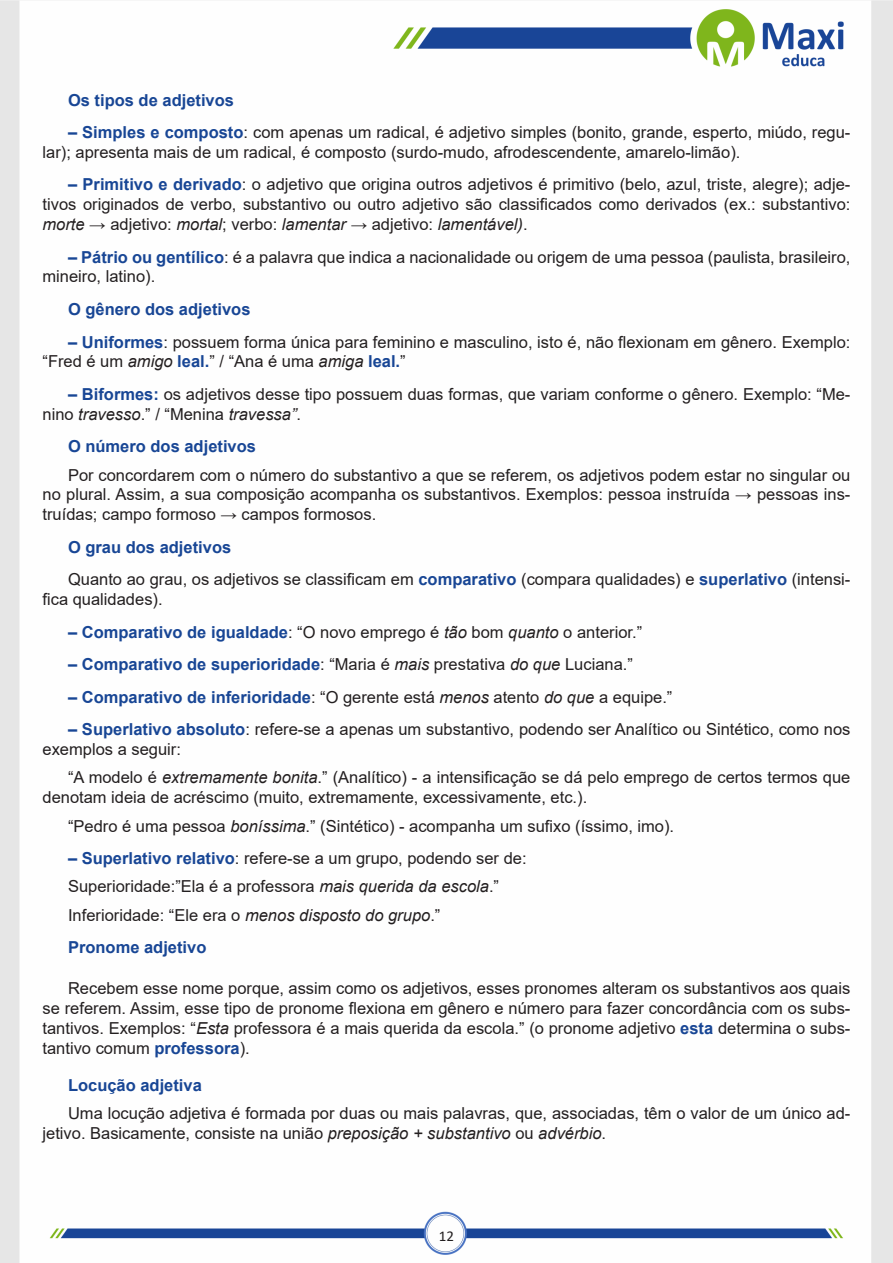
<style>
.page{position:relative;width:893px;height:1263px;background:#fff}
.page>*{position:absolute;margin:0;border:0;box-sizing:border-box;transform-origin:0 0}
.Default{font:16.5px/19.8px "Arial";color:#231f20}
.Default-2{font:700 16.5px "Arial";color:#184695}
.t1{font:15px "Calibri";color:#231f20}
.s1{font-weight:700;color:#184695}
.s2{font-style:italic}
.s3{font-weight:400;color:#231f20}
.s4{font-weight:400;font-style:italic;color:#231f20}
</style>
<div class="page">
<img style="left:0;top:0;width:893px;height:1263px">
<p class="Default-2" style="left:68px;top:88px;width:167px">Os tipos de adjetivos</p>
<p class="Default" style="left:43px;top:122px;width:809px;text-indent:26px"><span class="s1">– Simples e composto</span>: com apenas um radical, é adjetivo simples (bonito, grande, esperto, miúdo, regu&shy;lar); apresenta mais de um radical, é composto (surdo-mudo, afrodescendente, amarelo-limão).</p>
<p class="Default" style="left:43px;top:175px;width:809px;text-align:justify;text-indent:26px"><span class="s1">– Primitivo e derivado</span>: o adjetivo que origina outros adjetivos é primitivo (belo, azul, triste, alegre); adje&shy;tivos originados de verbo, substantivo ou outro adjetivo são classificados como derivados (ex.: substantivo: <span class="s2">morte</span> → adjetivo: <span class="s2">mortal</span>; verbo: <span class="s2">lamentar</span> → adjetivo: <span class="s2">lamentável)</span>.</p>
<p class="Default" style="left:43px;top:247px;width:809px;text-indent:26px"><span class="s1">– Pátrio ou gentílico</span>: é a palavra que indica a nacionalidade ou origem de uma pessoa (paulista, brasileiro, mineiro, latino).</p>
<p class="Default-2" style="left:68px;top:298px;width:184px">O gênero dos adjetivos</p>
<p class="Default" style="left:43px;top:332px;width:809px;text-indent:26px"><span class="s1">– Uniformes</span>: possuem forma única para feminino e masculino, isto é, não flexionam em gênero. Exemplo: “Fred é um <span class="s2">amigo</span> <span class="s1">leal.</span>” / “Ana é uma <span class="s2">amiga</span> <span class="s1">leal.</span>”</p>
<p class="Default" style="left:43px;top:384px;width:809px;text-indent:26px"><span class="s1">– Biformes:</span> os adjetivos desse tipo possuem duas formas, que variam conforme o gênero. Exemplo: “Me&shy;nino <span class="s2">travesso</span>.” / “Menina <span class="s2">travessa”</span>.</p>
<p class="Default-2" style="left:68px;top:435px;width:189px">O número dos adjetivos</p>
<p class="Default" style="left:43px;top:465px;width:809px;text-align:justify;text-indent:26px">Por concordarem com o número do substantivo a que se referem, os adjetivos podem estar no singular ou no plural. Assim, a sua composição acompanha os substantivos. Exemplos: pessoa instruída → pessoas ins&shy;truídas; campo formoso → campos formosos.</p>
<p class="Default-2" style="left:68px;top:535px;width:165px">O grau dos adjetivos</p>
<p class="Default" style="left:43px;top:569px;width:809px;text-indent:26px">Quanto ao grau, os adjetivos se classificam em <span class="s1">comparativo</span> (compara qualidades) e <span class="s1">superlativo</span> (intensi&shy;fica qualidades).</p>
<p class="Default" style="left:68px;top:622px;width:576px"><span class="s1">– Comparativo de igualdade</span>: “O novo emprego é <span class="s2">tão</span> bom <span class="s2">quanto</span> o anterior.”</p>
<p class="Default-2" style="left:68px;top:653px;width:566px">– Comparativo de superioridade<span class="s3">: “Maria é</span> <span class="s4">mais</span> <span class="s3">prestativa</span> <span class="s4">do que</span> <span class="s3">Luciana.”</span></p>
<p class="Default" style="left:68px;top:687px;width:606px"><span class="s1">– Comparativo de inferioridade</span>: “O gerente está <span class="s2">menos</span> atento <span class="s2">do que</span> a equipe.”</p>
<p class="Default" style="left:43px;top:719px;width:809px;text-indent:26px"><span class="s1">– Superlativo absoluto</span>: refere-se a apenas um substantivo, podendo ser Analítico ou Sintético, como nos exemplos a seguir:</p>
<p class="Default" style="left:43px;top:768px;width:809px;text-indent:26px">“A modelo é <span class="s2">extremamente bonita</span>.” (Analítico) - a intensificação se dá pelo emprego de certos termos que denotam ideia de acréscimo (muito, extremamente, excessivamente, etc.).</p>
<p class="Default" style="left:68px;top:816px;width:608px">“Pedro é uma pessoa <span class="s2">boníssima</span>.” (Sintético) - acompanha um sufixo (íssimo, imo).</p>
<p class="Default" style="left:68px;top:848px;width:460px"><span class="s1">– Superlativo relativo</span>: refere-se a um grupo, podendo ser de:</p>
<p class="Default" style="left:68px;top:877px;width:433px">Superioridade:”Ela é a professora <span class="s2">mais querida da escola</span>.”</p>
<p class="Default" style="left:68px;top:905px;width:374px">Inferioridade: “Ele era o <span class="s2">menos disposto do grupo</span>.”</p>
<p class="Default-2" style="left:68px;top:936px;width:140px">Pronome adjetivo</p>
<p class="Default" style="left:43px;top:978px;width:809px;text-align:justify;text-indent:26px">Recebem esse nome porque, assim como os adjetivos, esses pronomes alteram os substantivos aos quais se referem. Assim, esse tipo de pronome flexiona em gênero e número para fazer concordância com os subs&shy;tantivos. Exemplos: “<span class="s2">Esta</span> professora é a mais querida da escola.” (o pronome adjetivo <span class="s1">esta</span> determina o subs&shy;tantivo comum <span class="s1">professora</span>).</p>
<p class="Default-2" style="left:68px;top:1073px;width:135px">Locução adjetiva</p>
<p class="Default" style="left:43px;top:1103px;width:809px;text-indent:26px">Uma locução adjetiva é formada por duas ou mais palavras, que, associadas, têm o valor de um único ad&shy;jetivo. Basicamente, consiste na união <span class="s2">preposição + substantivo</span> ou <span class="s2">advérbio</span>.</p>
<p class="t1" style="left:439px;top:1225px;width:17px">12</p>
</div>
